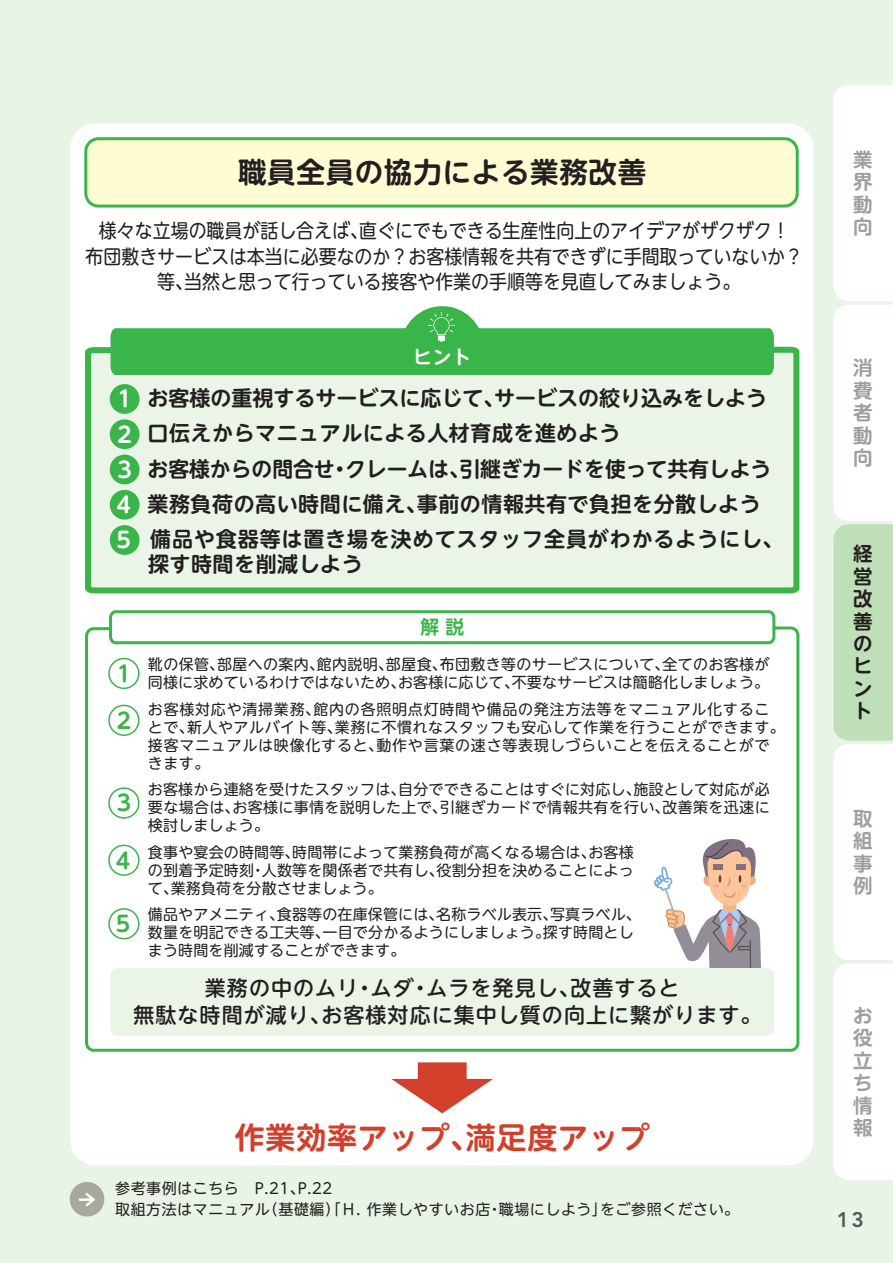
<style>
.page{position:relative;width:893px;height:1263px;background:#e8f4e6}
.page>*{position:absolute;margin:0;border:0;box-sizing:border-box;transform-origin:0 0}
.t1{font:700 30px "UD Shin M Go Pro De";letter-spacing:.025em;color:#d23f2a}
.t2{font:700 28.5px "UD Shin M Go Pro De";letter-spacing:.025em;color:#231f20}
.t3{font:700 21.75px/46px "UD Shin M Go Pro De";color:#3ab54a}
.t4{font:700 21px/35.2px "UD Shin M Go Pro De";letter-spacing:.025em;color:#231f20}
.t5{font:500 21px/27px "UD Shin M Go Pro";letter-spacing:.05em;color:#231f20;text-align:center}
.t6{font:800 21px "Avenir LT Std";color:#57585a}
.t7{font:19.5px/25.5px "UD Shin M Go Pro";color:#231f20;text-align:center;scale:.92 1}
.t8{font:700 19.5px/22.5px "UD Shin M Go Pro De";color:#9d9fa2;text-align:justify}
.t9{font:700 19.5px/22.4px "UD Shin M Go Pro De";color:#231f20;text-align:justify}
.t10{font:700 18.75px "UD Shin M Go Pro De";color:#fff}
.t11{font:700 18.75px "UD Shin M Go Pro De";color:#3ab54a}
.t12{font:15px/18px "UD Shin M Go Pro";letter-spacing:.025em;color:#231f20}
.t13{font:15px/18px "UD Shin M Go Pro";letter-spacing:.05em;color:#231f20}
.s1{font-size:21.75px;color:#fff}
</style>
<div class="page">
<div style="left:70px;top:123px;width:743px;height:1042px;background:#fff;border-radius:26px"></div>
<svg style="left:833px;top:85px;width:60px;height:1095px;background:#f1f8f0"></svg>
<svg style="left:85px;top:626px;width:715px;height:426px"></svg>
<div style="left:86px;top:139px;width:711px;height:67px;background:#fffbd3;border-radius:13px"></div>
<div style="left:84px;top:137px;width:715px;height:71px;border:3px solid #3ab54a;border-radius:13px"></div>
<div style="left:85px;top:342px;width:715px;height:252px;background:#eaf5e8"></div>
<svg style="left:391px;top:1062px;width:102px;height:51px"></svg>
<div style="left:70px;top:1182px;width:34px;height:34px;background:#a8a89d;border-radius:50%"></div>
<svg style="left:78px;top:1193px;width:17px;height:14px"></svg>
<svg style="left:108px;top:610px;width:669px;height:36px"></svg>
<div style="left:109px;top:658px;width:30px;height:30px;background:#fff;border-radius:50%"></div>
<div style="left:108px;top:658px;width:32px;height:31px;border:2px solid #3ab54a;border-radius:50%"></div>
<div style="left:109px;top:705px;width:30px;height:30px;background:#fff;border-radius:50%"></div>
<div style="left:108px;top:705px;width:32px;height:31px;border:2px solid #3ab54a;border-radius:50%"></div>
<div style="left:109px;top:788px;width:30px;height:30px;background:#fff;border-radius:50%"></div>
<div style="left:108px;top:787px;width:32px;height:32px;border:2px solid #3ab54a;border-radius:50%"></div>
<div style="left:109px;top:845px;width:30px;height:30px;background:#fff;border-radius:50%"></div>
<div style="left:108px;top:845px;width:32px;height:31px;border:2px solid #3ab54a;border-radius:50%"></div>
<div style="left:109px;top:909px;width:30px;height:30px;background:#fff;border-radius:50%"></div>
<div style="left:108px;top:908px;width:32px;height:31px;border:2px solid #3ab54a;border-radius:50%"></div>
<svg style="left:111px;top:306px;width:663px;height:69px"></svg>
<div style="left:110px;top:384px;width:30px;height:30px;background:#3ab54a;border-radius:50%"></div>
<div style="left:110px;top:419px;width:30px;height:30px;background:#3ab54a;border-radius:50%"></div>
<div style="left:110px;top:455px;width:30px;height:29px;background:#3ab54a;border-radius:50%"></div>
<div style="left:110px;top:490px;width:30px;height:30px;background:#3ab54a;border-radius:50%"></div>
<div style="left:110px;top:525px;width:30px;height:30px;background:#3ab54a;border-radius:50%"></div>
<svg style="left:646px;top:836px;width:122px;height:132px"></svg>
<hr style="left:750px;top:941px;width:1px;height:30px;background:#5b5050">
<div style="left:738px;top:946px;width:12px;height:4px;border:1px solid #5b5050"></div>
<div style="left:110px;top:968px;width:664px;height:68px;background:#eaf5e8"></div>
<h2 class="t2" style="left:238px;top:149px;width:410px">職員全員の協力による業務改善</h2>
<h3 class="t7" style="left:86px;top:217px;width:781px">様々な立場の職員が話し合えば、直ぐにでもできる生産性向上のアイデアがザクザク！<br>布団敷きサービスは本当に必要なのか？お客様情報を共有できずに手間取っていないか？等、当然と思って行っている接客や作業の手順等を見直してみましょう。</h3>
<p class="t10" style="left:413px;top:342px;width:60px">ヒント</p>
<h3 class="t4" style="left:116px;top:380px;width:669px"><span class="s1">1</span> お客様の重視するサービスに応じて、サービスの絞り込みをしよう<span class="s1">2</span> 口伝えからマニュアルによる人材育成を進めよう<br><span class="s1">3</span> お客様からの問合せ・クレームは、引継ぎカードを使って共有しよう<span class="s1">4</span> 業務負荷の高い時間に備え、事前の情報共有で負担を分散しよう<br><span class="s1">5</span> 備品や食器等は置き場を決めてスタッフ全員がわかるようにし、</h3>
<h3 class="t4" style="left:148px;top:546px;width:216px">探す時間を削減しよう</h3>
<h3 class="t3" style="left:117px;top:650px;width:16px">1<br>2</h3>
<h3 class="t3" style="left:117px;top:779px;width:16px">3</h3>
<h3 class="t3" style="left:116px;top:836px;width:16px">4</h3>
<h3 class="t3" style="left:116px;top:900px;width:16px">5</h3>
<p class="t11" style="left:420px;top:612px;width:45px">解 説</p>
<p class="t12" style="left:148px;top:655px;width:623px">靴の保管、部屋への案内、館内説明、部屋食、布団敷き等のサービスについて、全てのお客様が同様に求めているわけではないため、お客様に応じて、不要なサービスは簡略化しましょう。</p>
<p class="t13" style="left:148px;top:699px;width:638px">お客様対応や清掃業務、館内の各照明点灯時間や備品の発注方法等をマニュアル化することで、新人やアルバイト等、業務に不慣れなスタッフも安心して作業を行うことができます。接客マニュアルは映像化すると、動作や言葉の速さ等表現しづらいことを伝えることができます。</p>
<p class="t12" style="left:148px;top:780px;width:623px;text-align:justify">お客様から連絡を受けたスタッフは、自分でできることはすぐに対応し、施設として対応が必要な場合は、お客様に事情を説明した上で、引継ぎカードで情報共有を行い、改善策を迅速に検討しましょう。</p>
<p class="t12" style="left:148px;top:842px;width:487px;text-align:justify">食事や宴会の時間等、時間帯によって業務負荷が高くなる場合は、お客様の到着予定時刻・人数等を関係者で共有し、役割分担を決めることによって、業務負荷を分散させましょう。</p>
<p class="t12" style="left:148px;top:905px;width:494px">備品やアメニティ、食器等の在庫保管には、名称ラベル表示、写真ラベル、数量を明記できる工夫等、一目で分かるようにしましょう。探す時間としまう時間を削減することができます。</p>
<h3 class="t5" style="left:133px;top:974px;width:629px">業務の中のムリ・ムダ・ムラを発見し、改善すると<br>無駄な時間が減り、お客様対応に集中し質の向上に繋がります。</h3>
<h1 class="t1" style="left:235px;top:1113px;width:416px">作業効率アップ、満足度アップ</h1>
<p class="t12" style="left:115px;top:1177px;width:626px;line-height:21px">参考事例はこちら　P.21、P.22<br>取組方法はマニュアル（基礎編）「Ｈ. 作業しやすいお店・職場にしよう」をご参照ください。</p>
<h3 class="t8" style="left:853px;top:147px;width:20px">業界動向</h3>
<h3 class="t8" style="left:853px;top:356px;width:20px">消費者動向</h3>
<h3 class="t9" style="left:853px;top:542px;width:21px">経営改善のヒント</h3>
<h3 class="t8" style="left:853px;top:806px;width:21px">取組事例</h3>
<h3 class="t8" style="left:853px;top:1003px;width:21px">お役立ち情報</h3>
<h3 class="t6" style="left:837px;top:1207px;width:28px">13</h3>
</div>
